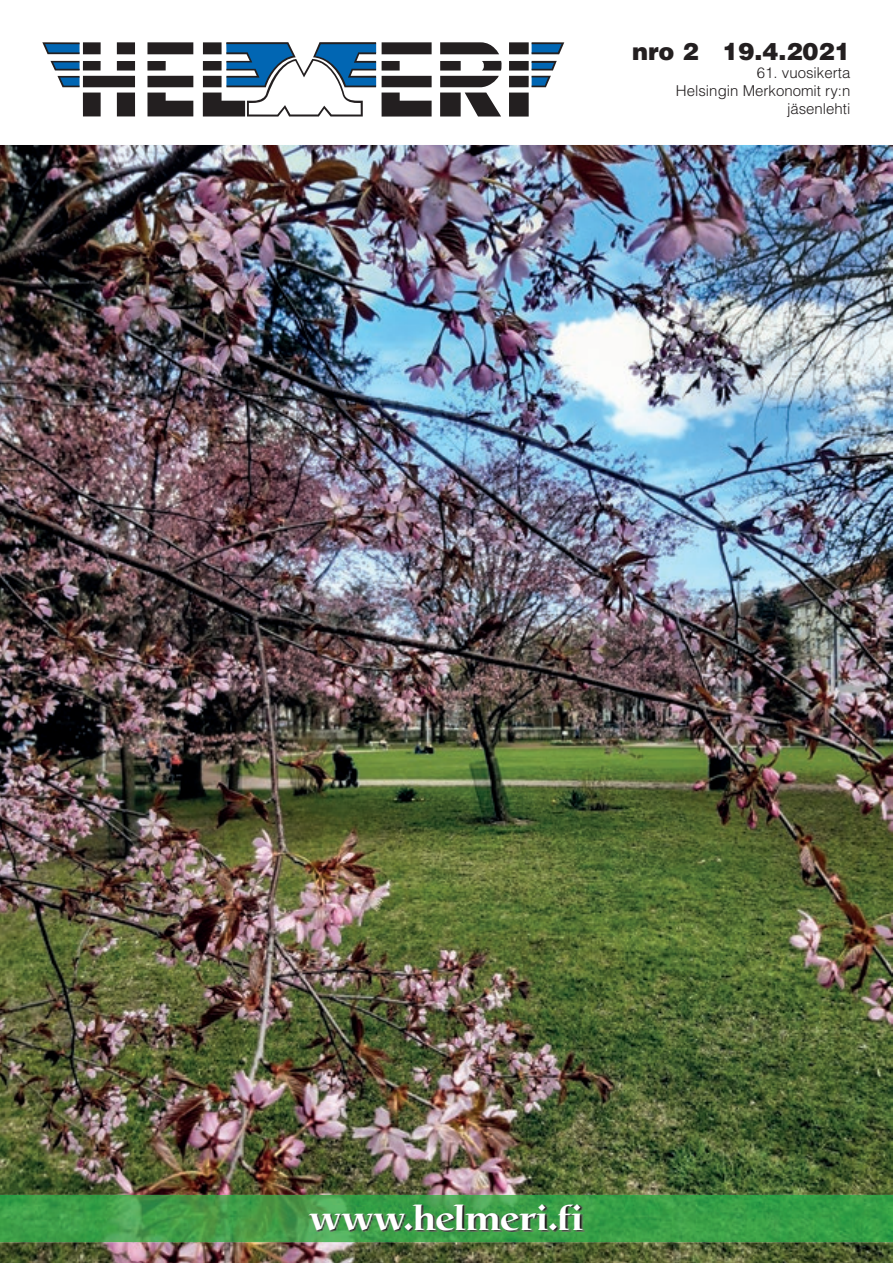
<style>
.page{position:relative;width:893px;height:1263px;background:#fff}
.page>*{position:absolute;margin:0;border:0;box-sizing:border-box;transform-origin:0 0}
.t1{font:500 36px "Catull";letter-spacing:.015em;color:#fff}
.t2{font:900 24px "Helvetica LT Std";color:#231f20}
.t3{font:300 15px/18px "Helvetica LT Std";color:#231f20;text-align:right}
</style>
<div class="page">
<img style="left:0;top:145px;width:893px;height:1118px">
<img style="left:0;top:1195px;width:893px;height:47px">
<img style="left:47px;top:42px;width:518px;height:75px">
<div style="left:83px;top:42px;width:18px;height:12px;background:#231f20"></div>
<div style="left:83px;top:61px;width:18px;height:9px;background:#231f20"></div>
<div style="left:83px;top:76px;width:52px;height:11px;background:#231f20"></div>
<div style="left:83px;top:93px;width:18px;height:23px;background:#231f20"></div>
<div style="left:117px;top:42px;width:18px;height:12px;background:#231f20"></div>
<div style="left:117px;top:61px;width:18px;height:10px;background:#231f20"></div>
<div style="left:117px;top:93px;width:18px;height:23px;background:#231f20"></div>
<div style="left:147px;top:42px;width:46px;height:12px;background:#231f20"></div>
<div style="left:147px;top:61px;width:19px;height:10px;background:#231f20"></div>
<div style="left:147px;top:76px;width:46px;height:11px;background:#231f20"></div>
<svg style="left:147px;top:93px;width:46px;height:23px"></svg>
<div style="left:382px;top:42px;width:50px;height:12px;background:#231f20"></div>
<div style="left:382px;top:61px;width:18px;height:10px;background:#231f20"></div>
<div style="left:382px;top:76px;width:50px;height:11px;background:#231f20"></div>
<svg style="left:382px;top:93px;width:50px;height:24px"></svg>
<div style="left:440px;top:93px;width:21px;height:23px;background:#231f20"></div>
<svg style="left:440px;top:42px;width:59px;height:12px"></svg>
<svg style="left:440px;top:61px;width:62px;height:26px"></svg>
<svg style="left:465px;top:93px;width:36px;height:23px"></svg>
<div style="left:509px;top:42px;width:20px;height:12px;background:#231f20"></div>
<div style="left:509px;top:61px;width:20px;height:10px;background:#231f20"></div>
<div style="left:509px;top:76px;width:20px;height:11px;background:#231f20"></div>
<div style="left:509px;top:93px;width:20px;height:24px;background:#231f20"></div>
<svg style="left:532px;top:42px;width:32px;height:12px"></svg>
<svg style="left:532px;top:61px;width:25px;height:9px"></svg>
<svg style="left:532px;top:76px;width:19px;height:11px"></svg>
<svg style="left:42px;top:42px;width:38px;height:12px"></svg>
<svg style="left:50px;top:61px;width:30px;height:9px"></svg>
<svg style="left:57px;top:76px;width:23px;height:11px"></svg>
<svg style="left:203px;top:42px;width:173px;height:75px"></svg>
<img style="left:310px;top:1205px;width:275px;height:26px">
<h2 class="t2" style="left:632px;top:35px;width:220px">nro 2 19.4.2021</h2>
<p class="t3" style="left:676px;top:63px;width:176px">61. vuosikerta<br>Helsingin Merkonomit ry:n jäsenlehti</p>
<h1 class="t1" style="left:310px;top:1196px;width:274px">www.helmeri.fi</h1>
</div>
